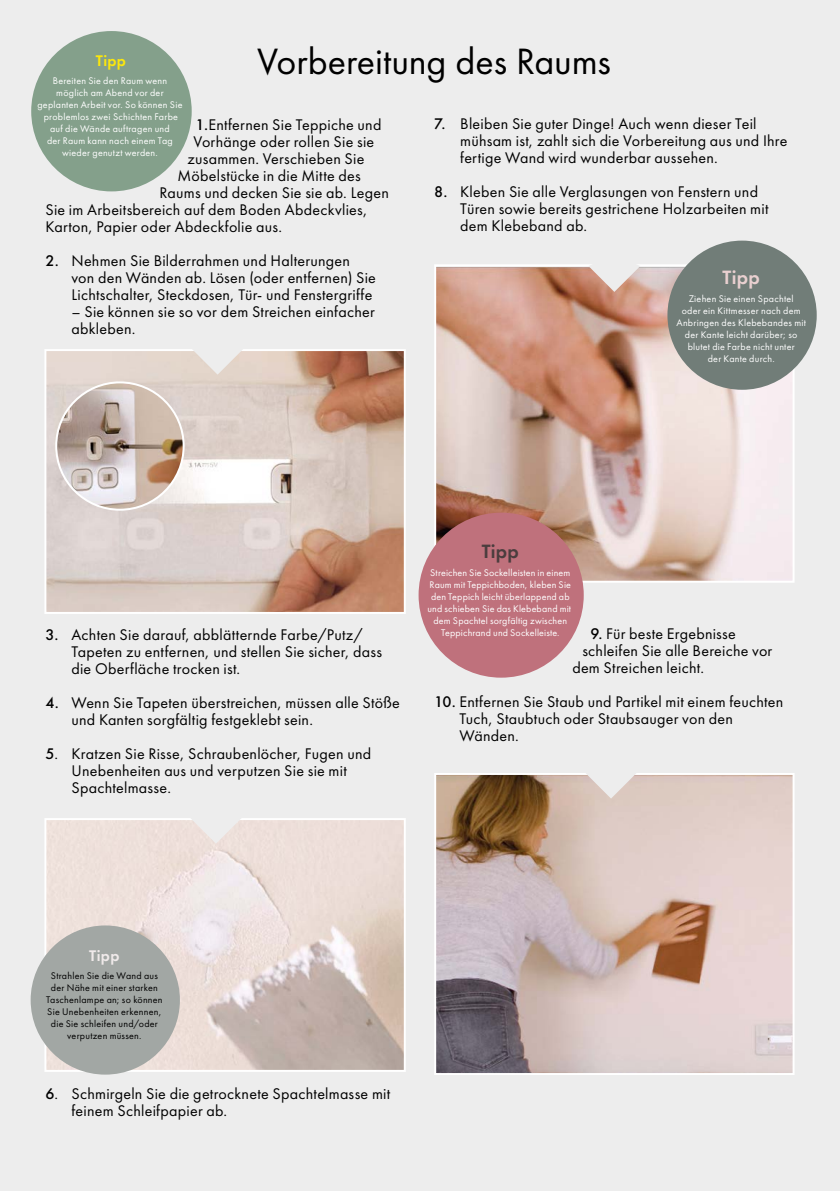
<style>
.page{position:relative;width:840px;height:1191px;background:#fff}
.page>*{position:absolute;margin:0;border:0;box-sizing:border-box;transform-origin:0 0}
.t1{font:38px "Futura PT";letter-spacing:-.005em;color:#000}
.t2{font:600 20px "Futura PT";color:#e9d0d0}
.t3{font:600 20px "Futura PT";color:#4b3d3e}
.t4{font:16px/17px "Futura PT";letter-spacing:.015em;color:#000}
.t5{font:600 16px "Futura PT";color:#f0eaea}
.t6{font:600 16px "Futura PT";color:#fce70c}
.t7{font:10px/12px "Futura PT";letter-spacing:.02em;color:#fff;text-align:center}
.t8{font:10px/12px "Futura PT";letter-spacing:.025em;color:#000;text-align:center}
.s1{font-weight:500}
</style>
<div class="page">
<div style="left:0;top:0;width:839px;height:1191px;background:#ededed"></div>
<img style="left:47px;top:352px;width:355px;height:259px">
<div style="left:44px;top:349px;width:361px;height:265px;border:2px solid #fff"></div>
<img style="left:47px;top:821px;width:355px;height:247px">
<div style="left:44px;top:818px;width:361px;height:253px;border:2px solid #fff"></div>
<img style="left:437px;top:268px;width:354px;height:312px">
<div style="left:434px;top:264px;width:360px;height:319px;border:2px solid #fff"></div>
<img style="left:56px;top:382px;width:127px;height:128px;border-radius:64px">
<svg style="left:190px;top:818px;width:52px;height:25px"></svg>
<svg style="left:588px;top:264px;width:52px;height:28px"></svg>
<img style="left:437px;top:776px;width:354px;height:296px">
<div style="left:434px;top:773px;width:360px;height:302px;border:2px solid #fff"></div>
<svg style="left:585px;top:773px;width:51px;height:25px"></svg>
<svg style="left:191px;top:349px;width:52px;height:26px"></svg>
<div style="left:31px;top:925px;width:149px;height:149px;background:#a2a7a4;border-radius:50%"></div>
<div style="left:31px;top:31px;width:160px;height:160px;background:#84a08b;border-radius:50%"></div>
<div style="left:667px;top:241px;width:149px;height:149px;background:#717d78;border-radius:50%"></div>
<div style="left:418px;top:512px;width:165px;height:165px;background:#bf717c;border-radius:50%"></div>
<h1 class="t1" style="left:257px;top:39px;width:355px">Vorbereitung des Raums</h1>
<p class="t6" style="left:96px;top:51px;width:32px">Tipp</p>
<p class="t7" style="left:37px;top:75px;width:146px">Bereiten Sie den Raum wenn möglich am Abend vor der geplanten Arbeit vor. So können Sie problemlos zwei Schichten Farbe auf die Wände auftragen und<br>der Raum kann nach einem Tag wieder genutzt werden.</p>
<p class="t4" style="left:460px;top:115px;width:328px;text-indent:-26px"><span class="s1">7.</span> Bleiben Sie guter Dinge! Auch wenn dieser Teil mühsam ist, zahlt sich die Vorbereitung aus und Ihre fertige Wand wird wunderbar aussehen.</p>
<p class="t4" style="left:460px;top:183px;width:309px;text-indent:-26px"><span class="s1">8.</span> Kleben Sie alle Verglasungen von Fenstern und<br>Türen sowie bereits gestrichene Holzarbeiten mit dem Klebeband ab.</p>
<p class="t4" style="left:195px;top:116px;width:187px"><span class="s1">1.</span>Entfernen Sie Teppiche und</p>
<p class="t4" style="left:193px;top:133px;width:182px">Vorhänge oder rollen Sie sie</p>
<p class="t4" style="left:187px;top:150px;width:178px">zusammen. Verschieben Sie</p>
<p class="t4" style="left:177px;top:167px;width:184px">Möbelstücke in die Mitte des</p>
<p class="t4" style="left:159px;top:184px;width:231px">Raums und decken Sie sie ab. Legen</p>
<p class="t4" style="left:45px;top:201px;width:323px">Sie im Arbeitsbereich auf dem Boden Abdeckvlies,</p>
<p class="t4" style="left:45px;top:218px;width:238px">Karton, Papier oder Abdeckfolie aus.</p>
<p class="t4" style="left:71px;top:252px;width:306px;text-indent:-26px"><span class="s1">2.</span> Nehmen Sie Bilderrahmen und Halterungen von den Wänden ab. Lösen (oder entfernen) Sie<br>Lichtschalter, Steckdosen, Tür- und Fenstergriffe</p>
<p class="t4" style="left:71px;top:303px;width:305px">– Sie können sie so vor dem Streichen einfacher abkleben.</p>
<p class="t2" style="left:722px;top:265px;width:39px">Tipp</p>
<p class="t7" style="left:676px;top:292px;width:131px">Ziehen Sie einen Spachtel<br>oder ein Kittmesser nach dem<br>Anbringen des Klebebandes mit der Kante leicht darüber; so blutet die Farbe nicht unter<br>der Kante durch.</p>
<p class="t4" style="left:71px;top:626px;width:312px;text-indent:-26px"><span class="s1">3.</span> Achten Sie darauf, abblätternde Farbe/Putz/<br>Tapeten zu entfernen, und stellen Sie sicher, dass die Oberfläche trocken ist.</p>
<p class="t4" style="left:71px;top:694px;width:330px;text-indent:-26px"><span class="s1">4.</span> Wenn Sie Tapeten überstreichen, müssen alle Stöße und Kanten sorgfältig festgeklebt sein.</p>
<p class="t4" style="left:71px;top:745px;width:301px;text-indent:-26px"><span class="s1">5</span>. Kratzen Sie Risse, Schraubenlöcher, Fugen und<br>Unebenheiten aus und verputzen Sie sie mit<br>Spachtelmasse.</p>
<p class="t3" style="left:481px;top:539px;width:39px">Tipp</p>
<p class="t7" style="left:427px;top:566px;width:145px">Streichen Sie Sockelleisten in einem Raum mit Teppichboden, kleben Sie den Teppich leicht überlappend ab und schieben Sie das Klebeband mit dem Spachtel sorgfältig zwischen Teppichrand und Sockelleiste.</p>
<p class="t4" style="left:590px;top:625px;width:147px"><span class="s1">9.</span> Für beste Ergebnisse</p>
<p class="t4" style="left:582px;top:642px;width:191px">schleifen Sie alle Bereiche vor</p>
<p class="t4" style="left:572px;top:659px;width:133px">dem Streichen leicht.</p>
<p class="t4" style="left:459px;top:693px;width:325px;text-indent:-25px"><span class="s1">10.</span> Entfernen Sie Staub und Partikel mit einem feuchten<br>Tuch, Staubtuch oder Staubsauger von den<br>Wänden.</p>
<p class="t5" style="left:89px;top:946px;width:32px">Tipp</p>
<p class="t8" style="left:46px;top:969px;width:118px">Strahlen Sie die Wand aus der Nähe mit einer starken<br>Taschenlampe an; so können<br>Sie Unebenheiten erkennen, die Sie schleifen und/oder verputzen müssen.</p>
<p class="t4" style="left:71px;top:1085px;width:320px;text-indent:-26px"><span class="s1">6</span>. Schmirgeln Sie die getrocknete Spachtelmasse mit feinem Schleifpapier ab.</p>
</div>
